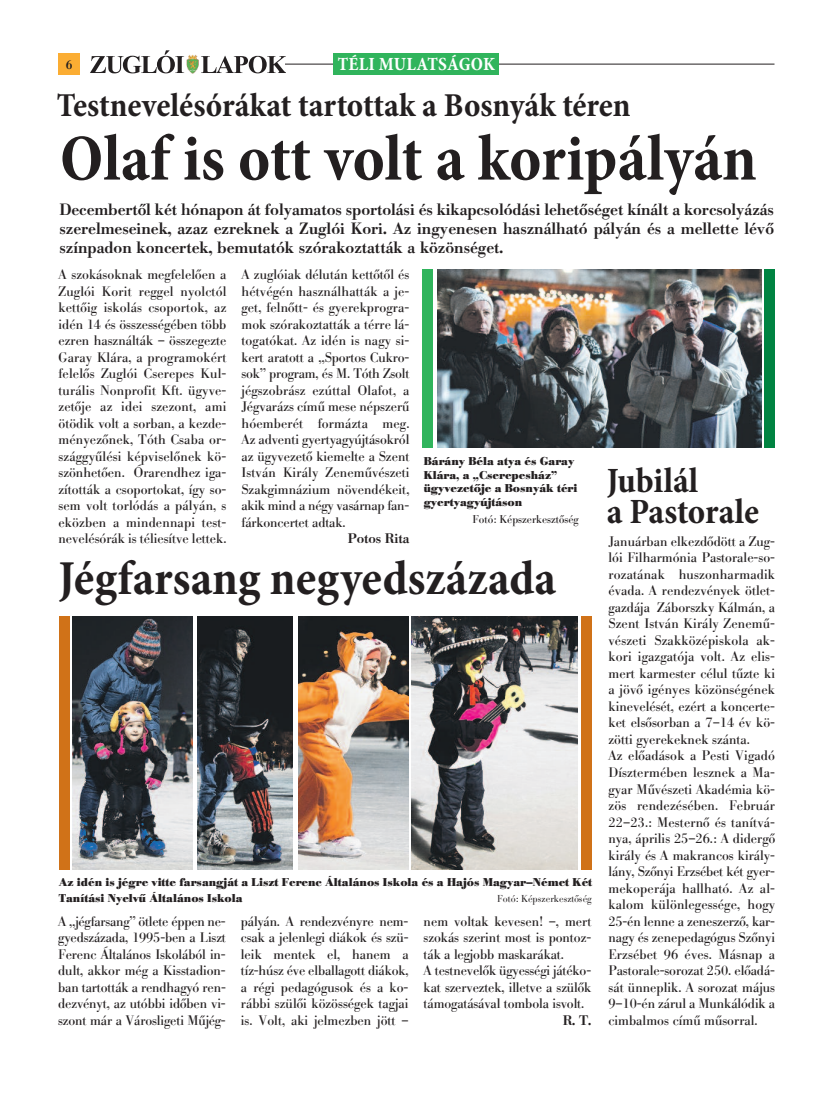
<style>
.page{position:relative;width:833px;height:1099px;background:#fff}
.page>*{position:absolute;margin:0;border:0;box-sizing:border-box;transform-origin:0 0}
.t1{font:700 condensed 66.25px "Minion Pro";color:#231f20}
.t2{font:700 condensed 49.25px "Minion Pro";letter-spacing:-.005em;color:#231f20}
.t3{font:700 condensed 35.88px/30.4px "Minion Pro";letter-spacing:-.01em;color:#231f20}
.t4{font:700 condensed 33.75px "Minion Pro";color:#231f20}
.t5{font:700 condensed 18.75px "Minion Pro";letter-spacing:.01em;color:#fff}
.t6{font:16.25px/18.8px "Berthold Bodoni H Medium";color:#231f20;text-align:justify}
.t7{font:13.75px/16.5px "Berthold Bodoni H Regular";color:#231f20;text-align:justify}
.t8{font:13.75px "Berthold Bodoni H Medium";letter-spacing:-.01em;color:#231f20}
.t9{font:12.62px "Berthold Bodoni H Medium";color:#231f20}
.t10{font:11.25px/13.5px "Berthold Bodoni H Bold";color:#231f20}
.t11{font:11.25px "Berthold Bodoni H Regular";color:#231f20}
.t12{font:10px "Berthold Bodoni H Light";color:#231f20}
</style>
<div class="page">
<hr style="left:268px;top:64px;width:506px;height:1px;background:#231f20">
<div style="left:58px;top:53px;width:22px;height:22px;background:#fbad33"></div>
<img style="left:186px;top:55px;width:13px;height:18px">
<svg style="left:90px;top:50px;width:94px;height:23px"></svg>
<svg style="left:201px;top:56px;width:84px;height:17px"></svg>
<div style="left:333px;top:53px;width:165px;height:21px;background:#30b45c"></div>
<img style="left:73px;top:616px;width:120px;height:253px">
<img style="left:197px;top:616px;width:96px;height:253px">
<img style="left:298px;top:616px;width:110px;height:253px">
<img style="left:411px;top:616px;width:166px;height:253px">
<div style="left:59px;top:616px;width:10px;height:253px;background:#d07218"></div>
<div style="left:581px;top:616px;width:11px;height:253px;background:#d07218"></div>
<img style="left:437px;top:269px;width:324px;height:179px">
<div style="left:764px;top:269px;width:11px;height:179px;background:#008341"></div>
<div style="left:422px;top:269px;width:11px;height:179px;background:#30b45c"></div>
<p class="t9" style="left:66px;top:60px;width:8px">6</p>
<h3 class="t5" style="left:338px;top:57px;width:158px">téli mulAtságoK</h3>
<h3 class="t4" style="left:57px;top:93px;width:575px">testnevelésórákat tartottak a Bosnyák téren</h3>
<h1 class="t1" style="left:60px;top:134px;width:698px">olaf is ott volt a koripályán</h1>
<p class="t6" style="left:59px;top:202px;width:716px">Decembertől két hónapon át folyamatos sportolási és kikapcsolódási lehetőséget kínált a korcsolyázás szerelmeseinek, azaz ezreknek a Zuglói Kori. Az ingyenesen használható pályán és a mellette lévő színpadon koncertek, bemutatók szórakoztatták a közönséget.</p>
<p class="t7" style="left:58px;top:268px;width:169px">A szokásoknak megfelelően a Zuglói Korit reggel nyolctól kettőig iskolás csoportok, az idén 14 és összességében több ezren használták – összegezte Garay Klára, a programokért felelős Zuglói Cserepes Kul&shy;turális Nonprofit Kft. ügyve&shy;zetője az idei szezont, ami ötödik volt a sorban, a kezde&shy;ményezőnek, Tóth Csaba or&shy;szággyűlési képviselőnek kö&shy;szönhetően. Órarendhez iga&shy;zították a csoportokat, így so&shy;sem volt torlódás a pályán, s eközben a mindennapi test&shy;nevelésórák is téliesítve lettek.</p>
<p class="t7" style="left:241px;top:268px;width:169px">A zuglóiak délután kettőtől és hétvégén használhatták a je&shy;get, felnőtt- és gyerekprogra&shy;mok szórakoztatták a térre lá&shy;togatókat. Az idén is nagy si&shy;kert aratott a „Sportos Cukro&shy;sok” program, és M. Tóth Zsolt jégszobrász ezúttal Olafot, a Jégvarázs című mese népszerű hóemberét formázta meg.<br>Az adventi gyertyagyújtásokról az ügyvezető kiemelte a Szent István Király Zeneművészeti Szakgimnázium növendékeit, akik mind a négy vasárnap fan&shy;fárkoncertet adtak.</p>
<p class="t8" style="left:348px;top:533px;width:63px">Potos Rita</p>
<p class="t10" style="left:424px;top:456px;width:155px">Bárány Béla atya és Garay<br>Klára, a „Cserepesház” ügyvezetője a Bosnyák téri gyertyagyújtáson</p>
<p class="t11" style="left:472px;top:515px;width:108px">Fotó: Képszerkesztőség</p>
<h2 class="t2" style="left:58px;top:560px;width:499px">jégfarsang negyedszázada</h2>
<p class="t10" style="left:59px;top:875px;width:535px;line-height:16.2px">Az idén is jégre vitte farsangját a Liszt Ferenc Általános Iskola és a Hajós Magyar–Német Két<br>Tanítási Nyelvű Általános Iskola</p>
<p class="t12" style="left:497px;top:895px;width:96px">Fotó: Képszerkesztőség</p>
<p class="t7" style="left:58px;top:914px;width:169px">A „jégfarsang” ötlete éppen ne&shy;gyedszázada, 1995-ben a Liszt Ferenc Általános Iskolából in&shy;dult, akkor még a Kisstadion&shy;ban tartották a rendhagyó ren&shy;dezvényt, az utóbbi időben vi&shy;szont már a Városligeti Műjég-</p>
<p class="t7" style="left:241px;top:914px;width:169px">pályán. A rendezvényre nem&shy;csak a jelenlegi diákok és szü&shy;leik mentek el, hanem a tíz-húsz éve elballagott diákok, a régi pedagógusok és a ko&shy;rábbi szülői közösségek tagjai is. Volt, aki jelmezben jött –</p>
<p class="t7" style="left:423px;top:914px;width:169px;text-align:left">nem voltak kevesen! –, mert szokás szerint most is pontoz&shy;ták a legjobb maskarákat.<br>A testnevelők ügyességi játéko&shy;kat szerveztek, illetve a szülők támogatásával tombola isvolt.</p>
<p class="t8" style="left:562px;top:1015px;width:30px">R. T.</p>
<h3 class="t3" style="left:606px;top:469px;width:154px">jubilál<br>a pastorale</h3>
<p class="t7" style="left:608px;top:534px;width:168px;text-align:left">Januárban elkezdődött a Zug&shy;lói Filharmónia Pastorale-so&shy;rozatának huszonharmadik évada. A rendezvények ötlet&shy;gazdája Záborszky Kálmán, a<br>Szent István Király Zenemű&shy;vészeti Szakközépiskola ak&shy;kori igazgatója volt. Az elis&shy;mert karmester célul tűzte ki a jövő igényes közönségének kinevelését, ezért a koncerte&shy;ket elsősorban a 7–14 év kö&shy;zötti gyerekeknek szánta.<br>Az előadások a Pesti Vigadó<br>Dísztermében lesznek a Ma&shy;gyar Művészeti Akadémia kö&shy;zös rendezésében. Február<br>22–23.: Mesternő és tanítvá&shy;nya, április 25–26.: A didergő király és A makrancos király&shy;lány, Szőnyi Erzsébet két gyer&shy;mekoperája hallható. Az al&shy;kalom különlegessége, hogy<br>25-én lenne a zeneszerző, kar&shy;nagy és zenepedagógus Szőnyi<br>Erzsébet 96 éves. Másnap a<br>Pastorale-sorozat 250. előadá&shy;sát ünneplik. A sorozat május<br>9–10-én zárul a Munkálódik a cimbalmos című műsorral.</p>
</div>
